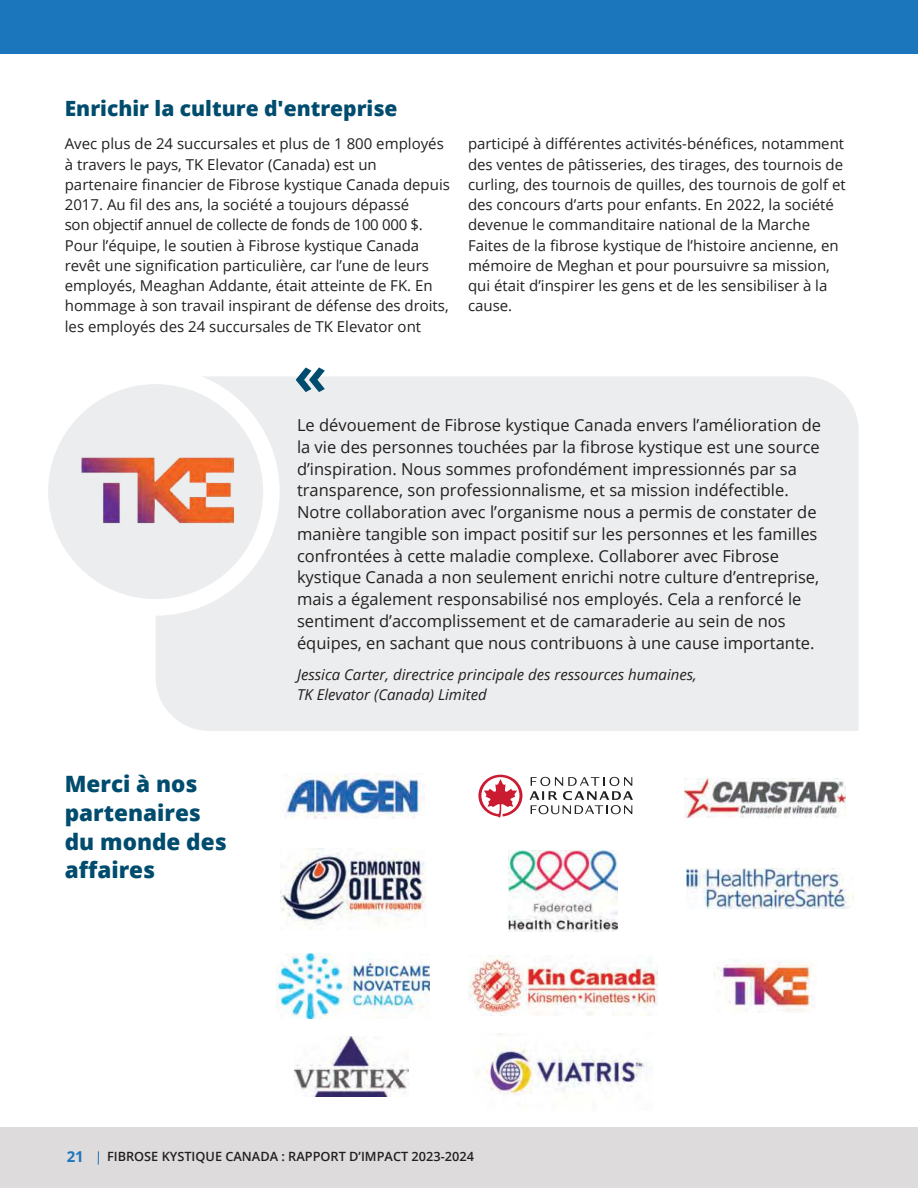
<style>
.page{position:relative;width:918px;height:1188px;background:#fff}
.page>*{position:absolute;margin:0;border:0;box-sizing:border-box;transform-origin:0 0}
.t1{font:700 54px "Open Sans";color:#004c6e}
.t2{font:800 22.5px/28.5px "Open Sans";color:#004c6e}
.t3{font:800 21px "Open Sans";color:#004c6e}
.t4{font:16.5px/21.8px "Open Sans";color:#221f1f}
.t5{font:15px/20.2px "Open Sans";color:#221f1f}
.t6{font:italic 15px/20.2px "Open Sans";color:#221f1f}
.t7{font:700 15px "Open Sans";color:#1c76bc}
.t8{font:600 12.75px "Open Sans";color:#221f1f}
</style>
<div class="page">
<div style="left:156px;top:376px;width:703px;height:355px;background:#ecedee"></div>
<div style="left:0;top:0;width:918px;height:54px;background:#1c76bc"></div>
<div style="left:0;top:1128px;width:918px;height:60px;background:#dddbdc"></div>
<svg style="left:98px;top:1151px;width:1px;height:14px"></svg>
<svg style="left:40px;top:376px;width:231px;height:231px;fill:#ecedee"></svg>
<img style="left:49px;top:392px;width:222px;height:196px">
<div style="left:32px;top:368px;width:248px;height:248px;border:16px solid #fff;border-radius:50%"></div>
<img style="left:684px;top:779px;width:161px;height:38px">
<img style="left:687px;top:869px;width:164px;height:40px">
<img style="left:477px;top:1034px;width:170px;height:61px">
<img style="left:294px;top:1037px;width:114px;height:59px">
<img style="left:509px;top:851px;width:109px;height:81px">
<img style="left:714px;top:960px;width:101px;height:52px">
<img style="left:277px;top:953px;width:153px;height:66px">
<img style="left:281px;top:848px;width:144px;height:82px">
<img style="left:468px;top:955px;width:189px;height:61px">
<img style="left:285px;top:774px;width:140px;height:45px">
<svg style="left:530px;top:777px;width:103px;height:37px"></svg>
<svg style="left:478px;top:775px;width:44px;height:43px"></svg>
<h3 class="t3" style="left:65px;top:100px;width:334px">Enrichir la culture d'entreprise</h3>
<p class="t5" style="left:65px;top:134px;width:387px">Avec plus de 24 succursales et plus de 1 800 employés à travers le pays, TK Elevator (Canada) est un partenaire financier de Fibrose kystique Canada depuis 2017. Au fil des ans, la société a toujours dépassé<br>son objectif annuel de collecte de fonds de 100 000 $.<br>Pour l’équipe, le soutien à Fibrose kystique Canada revêt une signification particulière, car l’une de leurs employés, Meaghan Addante, était atteinte de FK. En hommage à son travail inspirant de défense des droits, les employés des 24 succursales de TK Elevator ont</p>
<p class="t5" style="left:468px;top:134px;width:379px">participé à différentes activités-bénéfices, notamment des ventes de pâtisseries, des tirages, des tournois de curling, des tournois de quilles, des tournois de golf et des concours d’arts pour enfants. En 2022, la société devenue le commanditaire national de la Marche Faites de la fibrose kystique de l’histoire ancienne, en mémoire de Meghan et pour poursuivre sa mission, qui était d’inspirer les gens et de les sensibiliser à la cause.</p>
<h1 class="t1" style="left:294px;top:353px;width:35px">«</h1>
<p class="t4" style="left:297px;top:416px;width:526px">Le dévouement de Fibrose kystique Canada envers l’amélioration de la vie des personnes touchées par la fibrose kystique est une source d’inspiration. Nous sommes profondément impressionnés par sa transparence, son professionnalisme, et sa mission indéfectible.<br>Notre collaboration avec l’organisme nous a permis de constater de manière tangible son impact positif sur les personnes et les familles confrontées à cette maladie complexe. Collaborer avec Fibrose kystique Canada a non seulement enrichi notre culture d’entreprise, mais a également responsabilisé nos employés. Cela a renforcé le sentiment d’accomplissement et de camaraderie au sein de nos équipes, en sachant que nous contribuons à une cause importante.</p>
<p class="t6" style="left:297px;top:664px;width:401px">Jessica Carter, directrice principale des ressources humaines,<br>TK Elevator (Canada) Limited</p>
<h2 class="t2" style="left:65px;top:772px;width:163px">Merci à nos partenaires du monde des affaires</h2>
<p class="t7" style="left:67px;top:1151px;width:19px">21</p>
<p class="t8" style="left:107px;top:1152px;width:368px">FIBROSE KYSTIQUE CANADA : RAPPORT D’IMPACT 2023-2024</p>
</div>
